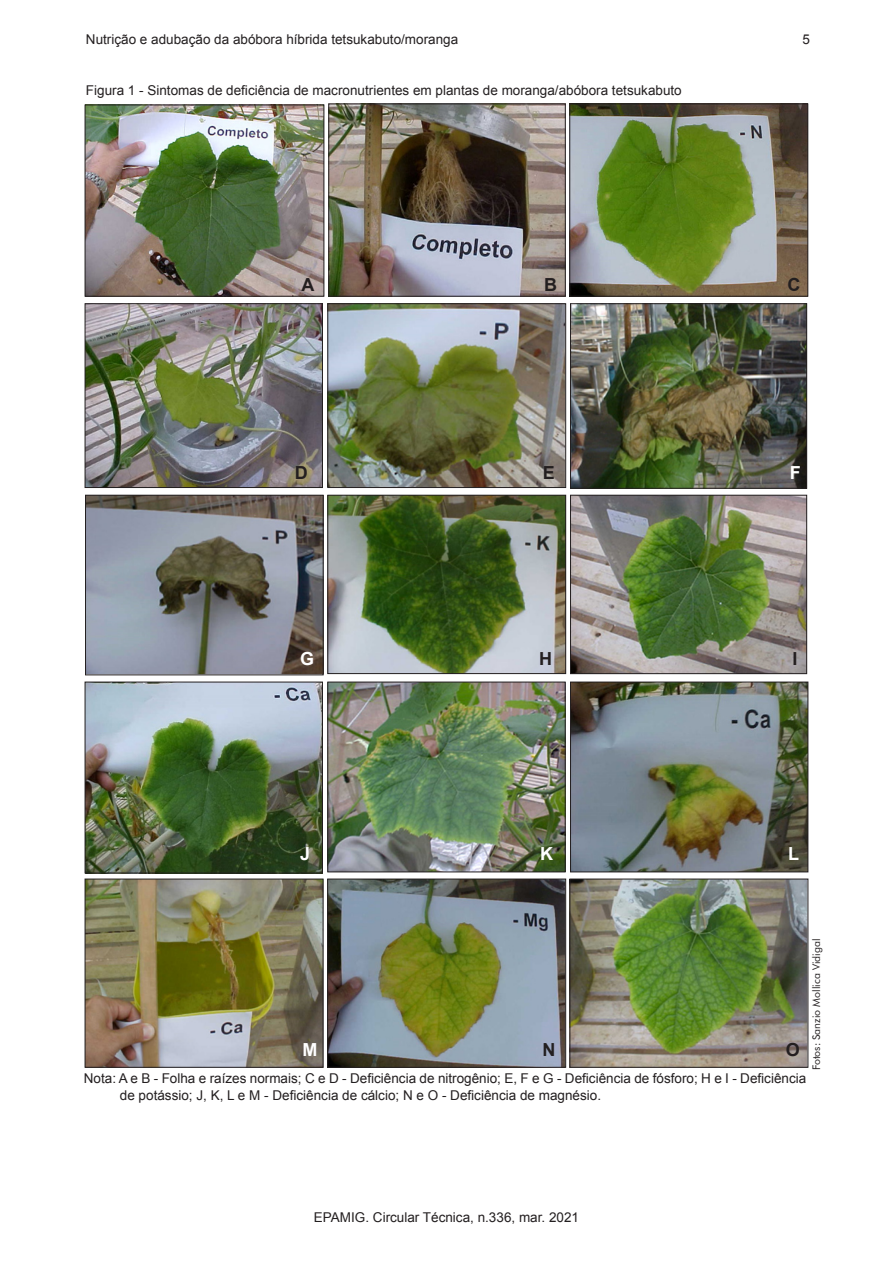
<style>
.page{position:relative;width:893px;height:1263px;background:#fff}
.page>*{position:absolute;margin:0;border:0;box-sizing:border-box;transform-origin:0 0}
.CT_-_tx_figura{font:700 18px "Arial";color:#231f20}
.CT_-_tx_figura-2{font:700 18px "Arial";color:#fff}
.CT_-_tx_figura-3{font:13.5px/16.2px "Arial";color:#231f20}
.CT_-_autor_fotos{font:10.5px "Futura BT";color:#231f20}
</style>
<div class="page">
<img style="left:87px;top:107px;width:235px;height:187px">
<div style="left:85px;top:105px;width:239px;height:191px;border:1px solid #231f20"></div>
<img style="left:331px;top:106px;width:232px;height:188px">
<div style="left:329px;top:104px;width:236px;height:192px;border:1px solid #231f20"></div>
<img style="left:572px;top:106px;width:234px;height:188px">
<div style="left:570px;top:104px;width:238px;height:192px;border:1px solid #231f20"></div>
<img style="left:87px;top:305px;width:234px;height:181px">
<div style="left:85px;top:303px;width:238px;height:185px;border:1px solid #231f20"></div>
<img style="left:330px;top:305px;width:234px;height:181px">
<div style="left:328px;top:303px;width:238px;height:185px;border:1px solid #231f20"></div>
<img style="left:572px;top:305px;width:233px;height:181px">
<div style="left:570px;top:303px;width:237px;height:185px;border:1px solid #231f20"></div>
<img style="left:87px;top:497px;width:234px;height:176px">
<div style="left:85px;top:495px;width:238px;height:180px;border:1px solid #231f20"></div>
<img style="left:330px;top:497px;width:234px;height:175px">
<div style="left:328px;top:495px;width:238px;height:179px;border:1px solid #231f20"></div>
<img style="left:572px;top:497px;width:233px;height:175px">
<div style="left:570px;top:495px;width:237px;height:179px;border:1px solid #231f20"></div>
<img style="left:87px;top:684px;width:234px;height:187px">
<div style="left:85px;top:682px;width:238px;height:191px;border:1px solid #231f20"></div>
<img style="left:330px;top:684px;width:233px;height:186px">
<div style="left:328px;top:682px;width:237px;height:190px;border:1px solid #231f20"></div>
<img style="left:572px;top:684px;width:234px;height:186px">
<div style="left:570px;top:682px;width:238px;height:190px;border:1px solid #231f20"></div>
<img style="left:87px;top:881px;width:234px;height:184px">
<div style="left:85px;top:879px;width:238px;height:188px;border:1px solid #231f20"></div>
<img style="left:329px;top:881px;width:235px;height:184px">
<div style="left:327px;top:879px;width:239px;height:188px;border:1px solid #231f20"></div>
<img style="left:572px;top:881px;width:234px;height:184px">
<div style="left:570px;top:879px;width:238px;height:188px;border:1px solid #231f20"></div>
<p class="CT_-_tx_figura-3" style="left:86px;top:31px;width:374px">Nutrição e adubação da abóbora híbrida tetsukabuto/moranga</p>
<p class="CT_-_tx_figura-3" style="left:802px;top:31px;width:9px">5</p>
<p class="CT_-_tx_figura-3" style="left:86px;top:82px;width:597px">Figura 1 - Sintomas de deficiência de macronutrientes em plantas de moranga/abóbora tetsukabuto</p>
<p class="CT_-_tx_figura" style="left:302px;top:272px;width:14px">A</p>
<p class="CT_-_tx_figura" style="left:544px;top:272px;width:14px">B</p>
<p class="CT_-_tx_figura" style="left:787px;top:272px;width:14px">C</p>
<p class="CT_-_tx_figura" style="left:295px;top:461px;width:14px">D</p>
<p class="CT_-_tx_figura" style="left:543px;top:461px;width:14px">E</p>
<p class="CT_-_tx_figura-2" style="left:790px;top:461px;width:12px">F</p>
<p class="CT_-_tx_figura-2" style="left:300px;top:647px;width:16px">G</p>
<p class="CT_-_tx_figura" style="left:539px;top:647px;width:14px">H</p>
<p class="CT_-_tx_figura" style="left:792px;top:647px;width:7px">I</p>
<p class="CT_-_tx_figura-2" style="left:300px;top:842px;width:12px">J</p>
<p class="CT_-_tx_figura-2" style="left:540px;top:842px;width:14px">K</p>
<p class="CT_-_tx_figura-2" style="left:788px;top:842px;width:12px">L</p>
<p class="CT_-_tx_figura-2" style="left:302px;top:1038px;width:16px">M</p>
<p class="CT_-_tx_figura" style="left:543px;top:1038px;width:14px">N</p>
<p class="CT_-_tx_figura" style="left:786px;top:1038px;width:16px">O</p>
<p class="CT_-_autor_fotos" style="left:810px;top:1070px;width:133px;rotate:-90deg">Fotos: Sanzio Mollica Vidigal</p>
<p class="CT_-_tx_figura-3" style="left:120px;top:1071px;width:688px;text-indent:-36px">Nota: A e B - Folha e raízes normais; C e D - Deficiência de nitrogênio; E, F e G - Deficiência de fósforo; H e I - Deficiência de potássio; J, K, L e M - Deficiência de cálcio; N e O - Deficiência de magnésio.</p>
<p class="CT_-_tx_figura-3" style="left:314px;top:1209px;width:267px">EPAMIG. Circular Técnica, n.336, mar. 2021</p>
</div>
